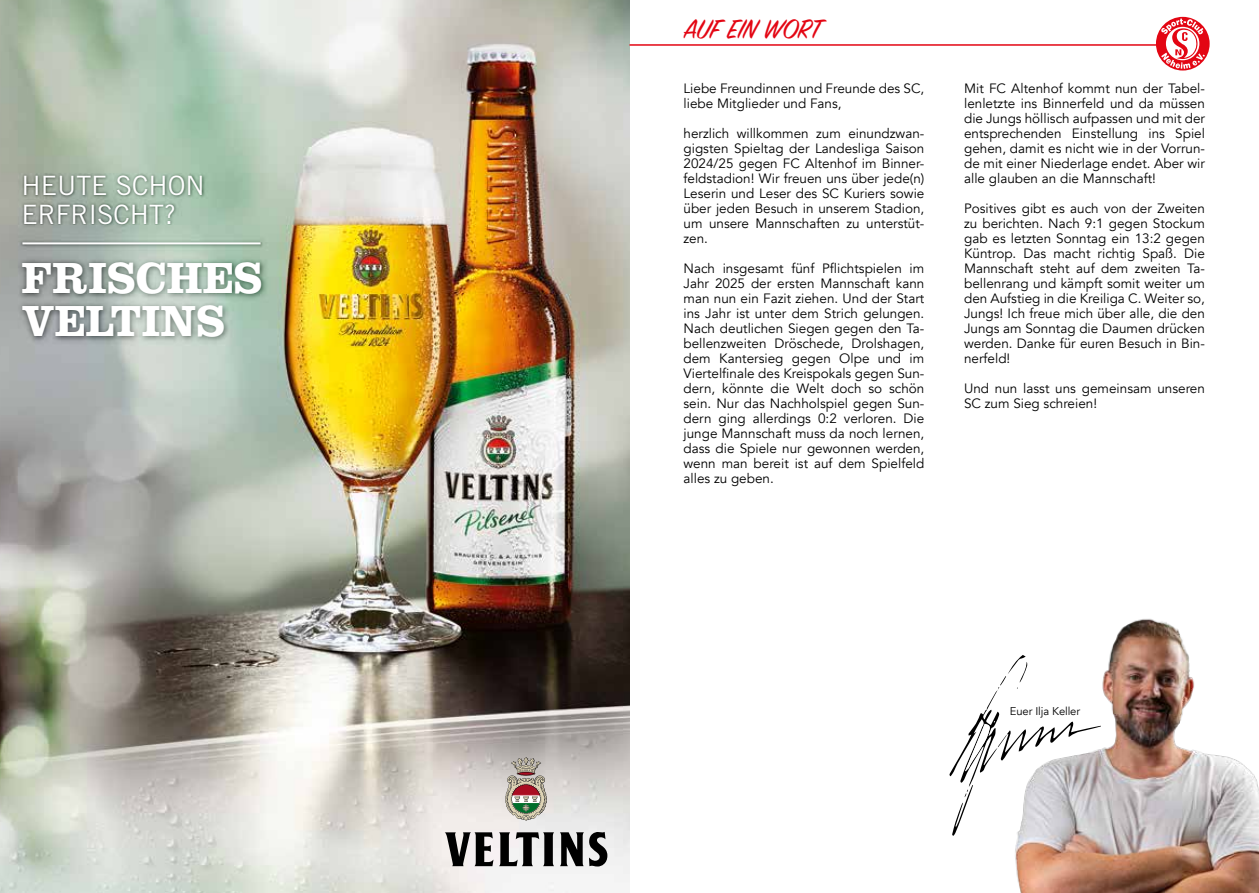
<style>
.page{position:relative;width:1259px;height:893px;background:#fff}
.page>*{position:absolute;margin:0;border:0;box-sizing:border-box;transform-origin:0 0}
.t1{font:700 45.15px/43.2px "Clarendon LT Std";color:#fff;scale:.95 1}
.t2{font:30px "Sign Painter House Script";letter-spacing:-.01em;color:#e30613}
.t3{font:26.7px/28.8px "Trade Gothic LT Std";color:#fff}
.t4{font:13.5px/15px "Avenir";color:#000;text-align:justify}
.t5{font:11.25px "Avenir";letter-spacing:-.01em;color:#000}
</style>
<div class="page">
<img style="left:0;top:0;width:629px;height:893px">
<hr style="left:22px;top:242px;width:238px;height:2px;background:#fff">
<svg style="left:445px;top:832px;width:162px;height:34px"></svg>
<svg style="left:505px;top:757px;width:42px;height:64px;background:#aca094"></svg>
<hr style="left:629px;top:44px;width:576px;height:2px;background:#e30613">
<svg style="left:1156px;top:17px;width:53px;height:54px"></svg>
<img style="left:1015px;top:618px;width:244px;height:275px">
<svg style="left:949px;top:655px;width:152px;height:181px"></svg>
<h3 class="t3" style="left:22px;top:171px;width:185px">HEUTE SCHON<br>ERFRISCHT?</h3>
<h1 class="t1" style="left:21px;top:256px;width:255px">FRISCHES<br>VELTINS</h1>
<h2 class="t2" style="left:683px;top:11px;width:141px">AUF EIN WORT</h2>
<p class="t4" style="left:683px;top:82px;width:242px">Liebe Freundinnen und Freunde des SC, liebe Mitglieder und Fans,</p>
<p class="t4" style="left:683px;top:127px;width:242px">herzlich willkommen zum einundzwan&shy;gigsten Spieltag der Landesliga Saison 2024/25 gegen FC Altenhof im Binner&shy;feldstadion! Wir freuen uns über jede(n)<br>Leserin und Leser des SC Kuriers sowie über jeden Besuch in unserem Stadion, um unsere Mannschaften zu unterstüt&shy;zen.</p>
<p class="t4" style="left:683px;top:262px;width:242px">Nach insgesamt fünf Pflichtspielen im Jahr 2025 der ersten Mannschaft kann man nun ein Fazit ziehen. Und der Start ins Jahr ist unter dem Strich gelungen.<br>Nach deutlichen Siegen gegen den Ta&shy;bellenzweiten Dröschede, Drolshagen, dem Kantersieg gegen Olpe und im Viertelfinale des Kreispokals gegen Sun&shy;dern, könnte die Welt doch so schön sein. Nur das Nachholspiel gegen Sun&shy;dern ging allerdings 0:2 verloren. Die junge Mannschaft muss da noch lernen, dass die Spiele nur gewonnen werden, wenn man bereit ist auf dem Spielfeld alles zu geben.</p>
<p class="t4" style="left:964px;top:81px;width:242px">Mit FC Altenhof kommt nun der Tabel&shy;lenletzte ins Binnerfeld und da müssen die Jungs höllisch aufpassen und mit der entsprechenden Einstellung ins Spiel gehen, damit es nicht wie in der Vorrun&shy;de mit einer Niederlage endet. Aber wir alle glauben an die Mannschaft!</p>
<p class="t4" style="left:964px;top:201px;width:242px">Positives gibt es auch von der Zweiten zu berichten. Nach 9:1 gegen Stockum gab es letzten Sonntag ein 13:2 gegen Küntrop. Das macht richtig Spaß. Die Mannschaft steht auf dem zweiten Ta&shy;bellenrang und kämpft somit weiter um den Aufstieg in die Kreiliga C. Weiter so, Jungs! Ich freue mich über alle, die den Jungs am Sonntag die Daumen drücken werden. Danke für euren Besuch in Bin&shy;nerfeld!</p>
<p class="t4" style="left:964px;top:381px;width:242px">Und nun lasst uns gemeinsam unseren<br>SC zum Sieg schreien!</p>
<p class="t5" style="left:1010px;top:704px;width:72px">Euer Ilja Keller</p>
</div>
